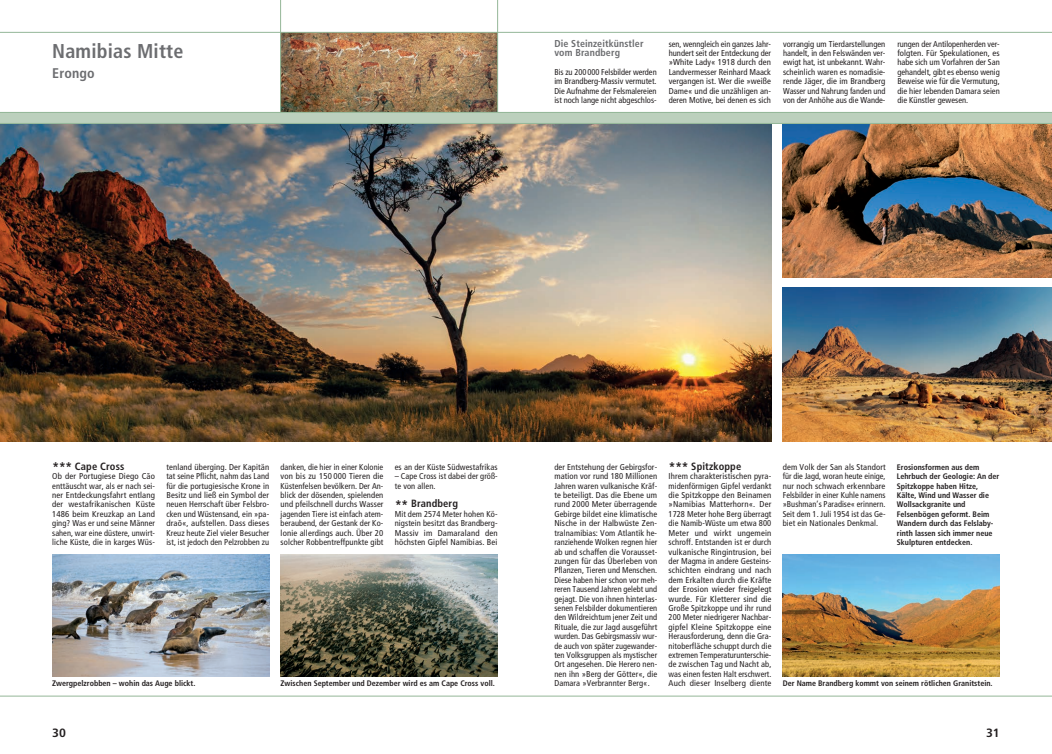
<style>
.page{position:relative;width:1052px;height:754px;background:#fff}
.page>*{position:absolute;margin:0;border:0;box-sizing:border-box;transform-origin:0 0}
.t1{font:700 condensed 20px "Frutiger";letter-spacing:.01em;color:#6c6d70}
.t2{font:700 condensed 14px "Frutiger";letter-spacing:.01em;color:#6c6d70}
.t3{font:700 condensed 12px "Frutiger";color:#231f20;scale:1.1 1}
.t4{font:700 condensed 10.5px "Frutiger";letter-spacing:.01em;color:#231f20}
.t5{font:700 condensed 10px/9.4px "Frutiger";letter-spacing:.01em;color:#6c6d70}
.t6{font:condensed 8.5px/9.4px "Frutiger";letter-spacing:.005em;color:#231f20;text-align:justify}
.t7{font:700 condensed 8px/9.4px "Frutiger";color:#231f20}
.s1{font-size:14px}
</style>
<div class="page">
<img style="left:782px;top:554px;width:217px;height:122px">
<img style="left:280px;top:554px;width:217px;height:122px">
<img style="left:52px;top:554px;width:217px;height:122px">
<img style="left:0;top:124px;width:771px;height:317px">
<img style="left:782px;top:124px;width:269px;height:154px">
<img style="left:782px;top:287px;width:269px;height:154px">
<img style="left:281px;top:33px;width:216px;height:79px">
<div style="left:0;top:112px;width:1051px;height:11px;background:#bcd0bd"></div>
<hr style="left:0;top:32px;width:1051px;height:1px;background:#94b798">
<hr style="left:280px;top:0;width:1px;height:112px;background:#94b798">
<hr style="left:497px;top:0;width:1px;height:112px;background:#94b798">
<hr style="left:0;top:695px;width:1051px;height:1px;background:#94b798">
<hr style="left:0;top:112px;width:1051px;height:1px;background:#94b798">
<hr style="left:0;top:123px;width:1051px;height:1px;background:#94b798">
<p class="t1" style="left:52px;top:39px;width:133px">Namibias Mitte</p>
<p class="t2" style="left:52px;top:65px;width:44px">Erongo</p>
<p class="t5" style="left:554px;top:38px;width:91px">Die Steinzeitkünstler vom Brandberg</p>
<p class="t6" style="left:554px;top:67px;width:104px">Bis zu 200000 Felsbilder werden im Brandberg-Massiv vermutet.<br>Die Aufnahme der Felsmalereien ist noch lange nicht abgeschlos-</p>
<p class="t6" style="left:668px;top:39px;width:104px">sen, wenngleich ein ganzes Jahr&shy;hundert seit der Entdeckung der »White Lady« 1918 durch den Landvermesser Reinhard Maack vergangen ist. Wer die »weiße Dame« und die unzähligen an&shy;deren Motive, bei denen es sich</p>
<p class="t6" style="left:782px;top:39px;width:104px">vorrangig um Tierdarstellungen handelt, in den Felswänden ver&shy;ewigt hat, ist unbekannt. Wahr&shy;scheinlich waren es nomadisie&shy;rende Jäger, die im Brandberg Wasser und Nahrung fanden und von der Anhöhe aus die Wande-</p>
<p class="t6" style="left:897px;top:39px;width:104px">rungen der Antilopenherden ver&shy;folgten. Für Spekulationen, es habe sich um Vorfahren der San gehandelt, gibt es ebenso wenig Beweise wie für die Vermutung, die hier lebenden Damara seien die Künstler gewesen.</p>
<p class="t6" style="left:554px;top:462px;width:104px">der Entstehung der Gebirgsfor&shy;mation vor rund 180 Millionen Jahren waren vulkanische Kräf&shy;te beteiligt. Das die Ebene um rund 2000 Meter überragende Gebirge bildet eine klimatische Nische in der Halbwüste Zen&shy;tralnamibias: Vom Atlantik he&shy;ranziehende Wolken regnen hier ab und schaffen die Vorausset&shy;zungen für das Überleben von Pflanzen, Tieren und Menschen.<br>Diese haben hier schon vor meh&shy;reren Tausend Jahren gelebt und gejagt. Die von ihnen hinterlas&shy;senen Felsbilder dokumentieren den Wildreichtum jener Zeit und Rituale, die zur Jagd ausgeführt wurden. Das Gebirgsmassiv wur&shy;de auch von später zugewander&shy;ten Volksgruppen als mystischer Ort angesehen. Die Herero nen&shy;nen ihn »Berg der Götter«, die Damara »Verbrannter Berg«.</p>
<p class="t4" style="left:668px;top:460px;width:74px"><span class="s1">***</span> Spitzkoppe</p>
<p class="t4" style="left:52px;top:460px;width:74px"><span class="s1">***</span> Cape Cross</p>
<p class="t6" style="left:52px;top:471px;width:104px">Ob der Portugiese Diego Cão enttäuscht war, als er nach sei&shy;ner Entdeckungsfahrt entlang der westafrikanischen Küste 1486 beim Kreuzkap an Land ging? Was er und seine Männer sahen, war eine düstere, unwirt&shy;liche Küste, die in karges Wüs-</p>
<p class="t6" style="left:166px;top:462px;width:104px">tenland überging. Der Kapitän tat seine Pflicht, nahm das Land für die portugiesische Krone in Besitz und ließ ein Symbol der neuen Herrschaft über Felsbro&shy;cken und Wüstensand, ein »pa&shy;draõ«, aufstellen. Dass dieses Kreuz heute Ziel vieler Besucher ist, ist jedoch den Pelzrobben zu</p>
<p class="t6" style="left:280px;top:462px;width:104px">danken, die hier in einer Kolonie von bis zu 150 000 Tieren die Küstenfelsen bevölkern. Der An&shy;blick der dösenden, spielenden und pfeilschnell durchs Wasser jagenden Tiere ist einfach atem&shy;beraubend, der Gestank der Ko&shy;lonie allerdings auch. Über 20 solcher Robbentreffpunkte gibt</p>
<p class="t6" style="left:394px;top:462px;width:104px">es an der Küste Südwestafrikas</p>
<p class="t6" style="left:668px;top:471px;width:104px">Ihrem charakteristischen pyra&shy;midenförmigen Gipfel verdankt die Spitzkoppe den Beinamen »Namibias Matterhorn«. Der 1728 Meter hohe Berg überragt die Namib-Wüste um etwa 800<br>Meter und wirkt ungemein schroff. Entstanden ist er durch vulkanische Ringintrusion, bei der Magma in andere Gesteins&shy;schichten eindrang und nach dem Erkalten durch die Kräfte der Erosion wieder freigelegt wurde. Für Kletterer sind die Große Spitzkoppe und ihr rund 200 Meter niedrigerer Nachbar&shy;gipfel Kleine Spitzkoppe eine Herausforderung, denn die Gra&shy;nitoberfläche schuppt durch die extremen Temperaturunterschie&shy;de zwischen Tag und Nacht ab, was einen festen Halt erschwert.<br>Auch dieser Inselberg diente</p>
<p class="t6" style="left:782px;top:462px;width:104px">dem Volk der San als Standort für die Jagd, woran heute einige, nur noch schwach erkennbare Felsbilder in einer Kuhle namens »Bushman’s Paradise« erinnern.<br>Seit dem 1. Juli 1954 ist das Ge&shy;biet ein Nationales Denkmal.</p>
<p class="t7" style="left:896px;top:462px;width:104px">Erosionsformen aus dem<br>Lehrbuch der Geologie: An der<br>Spitzkoppe haben Hitze,<br>Kälte, Wind und Wasser die<br>Wollsackgranite und<br>Felsenbögen geformt. Beim<br>Wandern durch das Felslaby&shy;rinth lassen sich immer neue<br>Skulpturen entdecken.</p>
<p class="t6" style="left:394px;top:471px;width:104px">– Cape Cross ist dabei der größ&shy;te von allen.</p>
<p class="t4" style="left:394px;top:497px;width:65px"><span class="s1">**</span> Brandberg</p>
<p class="t6" style="left:394px;top:509px;width:104px">Mit dem 2574 Meter hohen Kö&shy;nigstein besitzt das Brandberg-Massiv im Damaraland den höchsten Gipfel Namibias. Bei</p>
<p class="t7" style="left:52px;top:678px;width:145px">Zwergpelzrobben – wohin das Auge blickt.</p>
<p class="t7" style="left:280px;top:678px;width:216px">Zwischen September und Dezember wird es am Cape Cross voll.</p>
<p class="t7" style="left:782px;top:678px;width:211px">Der Name Brandberg kommt von seinem rötlichen Granitstein.</p>
<p class="t3" style="left:52px;top:725px;width:14px">30</p>
<p class="t3" style="left:985px;top:725px;width:14px">31</p>
</div>
